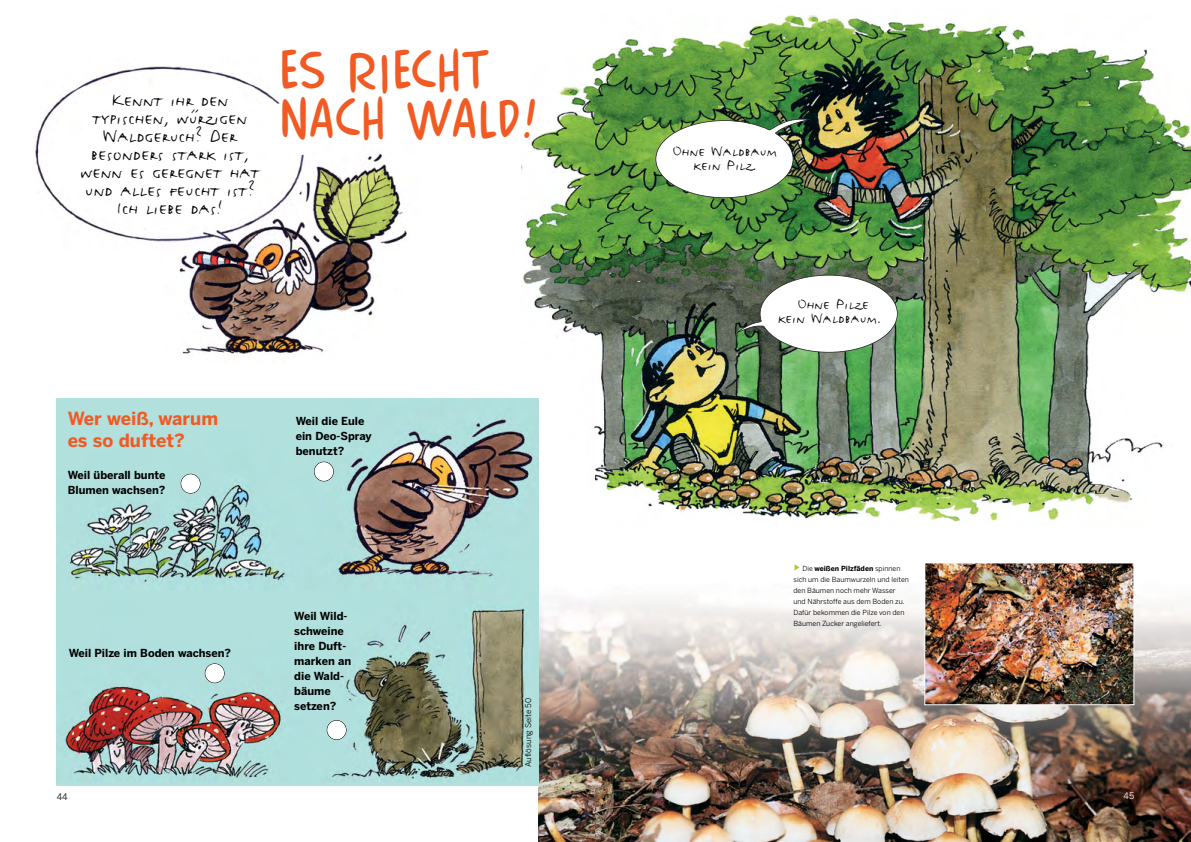
<style>
.page{position:relative;width:1191px;height:842px;background:#fff}
.page>*{position:absolute;margin:0;border:0;box-sizing:border-box;transform-origin:0 0}
.t1{font:48px/48px "Comics Car Toon";color:#f15a22}
.t2{font:25px/18px "FF Justlefthand Caps";color:#000;text-align:center}
.t3{font:20px "FF Justlefthand Caps";color:#000}
.t4{font:700 18px/21.6px "Benton Sans";color:#f15a22}
.t5{font:700 11px/15px "Benton Sans";color:#000}
.t6{font:9px "Benton Sans";color:#000}
.t7{font:9px "Benton Sans";color:#fff}
.t8{font:8px "Benton Sans";color:#000}
.t9{font:7px/11px "Benton Sans";color:#000}
.s1{font-weight:700}
</style>
<div class="page">
<img style="left:539px;top:601px;width:56px;height:241px">
<img style="left:521px;top:62px;width:74px;height:367px">
<img style="left:36px;top:66px;width:371px;height:289px">
<svg style="left:262px;top:101px;width:50px;height:60px"></svg>
<img style="left:57px;top:399px;width:482px;height:386px">
<div style="left:314px;top:462px;width:19px;height:19px;background:#fff;border-radius:50%"></div>
<div style="left:314px;top:462px;width:20px;height:19px;border:1px solid #000;border-radius:50%"></div>
<div style="left:205px;top:664px;width:19px;height:19px;background:#fff;border-radius:50%"></div>
<div style="left:205px;top:663px;width:20px;height:20px;border:1px solid #000;border-radius:50%"></div>
<div style="left:327px;top:720px;width:19px;height:20px;background:#fff;border-radius:50%"></div>
<div style="left:327px;top:720px;width:19px;height:20px;border:1px solid #000;border-radius:50%"></div>
<div style="left:181px;top:474px;width:19px;height:19px;background:#fff;border-radius:50%"></div>
<div style="left:181px;top:474px;width:19px;height:20px;border:1px solid #000;border-radius:50%"></div>
<img style="left:595px;top:567px;width:596px;height:275px">
<img style="left:595px;top:15px;width:596px;height:507px">
<svg style="left:655px;top:119px;width:156px;height:79px"></svg>
<svg style="left:735px;top:275px;width:162px;height:78px"></svg>
<svg style="left:794px;top:564px;width:5px;height:6px"></svg>
<img style="left:926px;top:564px;width:206px;height:139px">
<div style="left:924px;top:562px;width:210px;height:143px;border:1px solid #fff"></div>
<p class="t2" style="left:80px;top:90px;width:181px">Kennt ihr den typischen, würzigen<br>Waldgeruch? Der besonders stark ist, wenn es geregnet hat und alles feucht ist?<br>Ich liebe das!</p>
<p class="t1" style="left:280px;top:47px;width:258px">ES RIECHT<br>NACH WALD!</p>
<p class="t4" style="left:68px;top:407px;width:152px">Wer weiß, warum es so duftet?</p>
<p class="t5" style="left:68px;top:467px;width:99px">Weil überall bunte<br>Blumen wachsen?</p>
<p class="t5" style="left:69px;top:646px;width:164px">Weil Pilze im Boden wachsen?</p>
<p class="t6" style="left:57px;top:792px;width:12px">44</p>
<p class="t5" style="left:296px;top:413px;width:77px">Weil die Eule ein Deo-Spray benutzt?</p>
<p class="t5" style="left:294px;top:608px;width:58px">Weil Wild - schweine ihre Duft - marken an die Wald - bäume setzen?</p>
<p class="t8" style="left:523px;top:767px;width:71px;rotate:-90deg">Auflösung Seite 50</p>
<p class="t3" style="left:673px;top:138px;width:106px">Ohne Waldbaum</p>
<p class="t3" style="left:693px;top:152px;width:65px">kein Pilz.</p>
<p class="t3" style="left:797px;top:291px;width:73px">Ohne Pilze</p>
<p class="t3" style="left:777px;top:305px;width:105px">kein Waldbaum.</p>
<p class="t9" style="left:793px;top:562px;width:117px;text-indent:9px">Die <span class="s1">weißen Pilzfäden</span> spinnen sich um die Baum wurzeln und leiten den Bäumen noch mehr Wasser und Nährstoffe aus dem Boden zu.<br>Dafür bekommen die Pilze von den<br>Bäumen Zucker angeliefert.</p>
<p class="t7" style="left:1123px;top:790px;width:12px">45</p>
</div>
